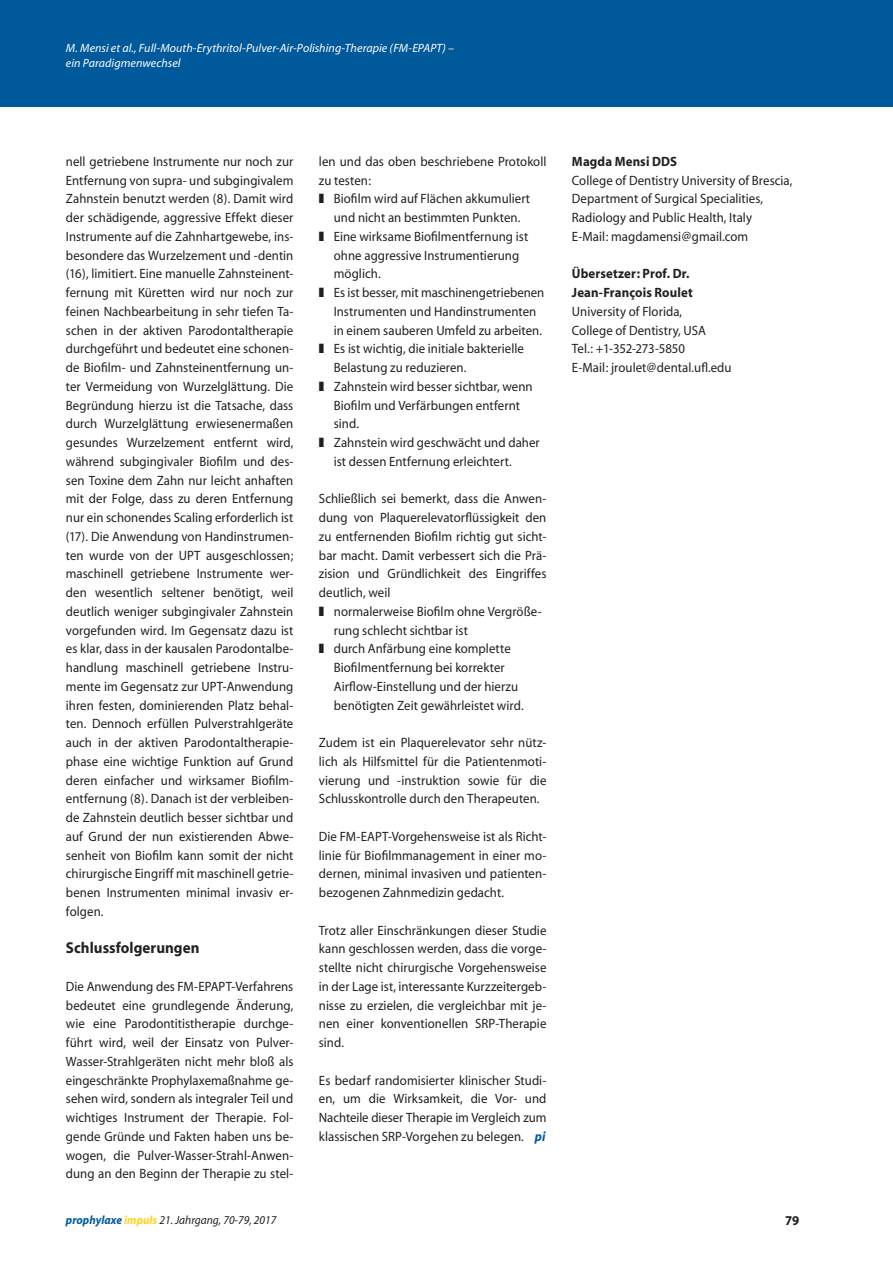
<style>
.page{position:relative;width:893px;height:1263px;background:#fff}
.page>*{position:absolute;margin:0;border:0;box-sizing:border-box;transform-origin:0 0}
.t1{font:700 15.75px "Myriad";letter-spacing:.005em;color:#231f20;scale:.95 1}
.t2{font:13.5px/18.8px "Myriad";letter-spacing:.005em;color:#231f20;text-align:justify;scale:.95 1}
.t3{font:700 13.5px/18.8px "Myriad";letter-spacing:.01em;color:#231f20;scale:.95 1}
.t4{font:italic 12px/14.4px "Myriad";letter-spacing:.005em;color:#fff}
.t5{font:italic 12px "Myriad";color:#231f20;scale:.95 1}
.s1{font-weight:700;font-style:italic;color:#00599b}
.s2{font-weight:700;color:#00599b}
.s3{font-weight:700;color:#fed41d}
</style>
<div class="page">
<div style="left:0;top:0;width:893px;height:106px;background:#00599b"></div>
<p class="t4" style="left:66px;top:42px;width:390px">M. Mensi et al., Full-Mouth-Erythritol-Pulver-Air-Polishing-Therapie (FM-EPAPT) – ein Paradigmenwechsel</p>
<p class="t2" style="left:66px;top:153px;width:241px">nell getriebene Instrumente nur noch zur Entfernung von supra- und subgingivalem Zahnstein benutzt werden (8). Damit wird der schädigende, aggressive Effekt dieser Instrumente auf die Zahnhartgewebe, ins&shy;besondere das Wurzelzement und -dentin (16), limitiert. Eine manuelle Zahnsteinent&shy;fernung mit Küretten wird nur noch zur feinen Nachbearbeitung in sehr tiefen Ta&shy;schen in der aktiven Parodontaltherapie durchgeführt und bedeutet eine schonen&shy;de Biofilm- und Zahnsteinentfernung un&shy;ter Vermeidung von Wurzelglättung. Die Begründung hierzu ist die Tatsache, dass durch Wurzelglättung erwiesenermaßen gesundes Wurzelzement entfernt wird, während subgingivaler Biofilm und des&shy;sen Toxine dem Zahn nur leicht anhaften mit der Folge, dass zu deren Entfernung nur ein schonendes Scaling erforderlich ist (17). Die Anwendung von Handinstrumen&shy;ten wurde von der UPT ausgeschlossen; maschinell getriebene Instrumente wer&shy;den wesentlich seltener benötigt, weil deutlich weniger subgingivaler Zahnstein vorgefunden wird. Im Gegensatz dazu ist es klar, dass in der kausalen Parodontalbe&shy;handlung maschinell getriebene Instru&shy;mente im Gegensatz zur UPT-Anwendung ihren festen, dominierenden Platz behal&shy;ten. Dennoch erfüllen Pulverstrahlgeräte auch in der aktiven Parodontaltherapie&shy;phase eine wichtige Funktion auf Grund deren einfacher und wirksamer Biofilm&shy;entfernung (8). Danach ist der verbleiben&shy;de Zahnstein deutlich besser sichtbar und auf Grund der nun existierenden Abwe&shy;senheit von Biofilm kann somit der nicht chirurgische Eingriff mit maschinell getrie&shy;benen Instrumenten minimal invasiv er&shy;folgen.</p>
<p class="t1" style="left:66px;top:940px;width:142px">Schlussfolgerungen</p>
<p class="t2" style="left:66px;top:978px;width:241px">Die Anwendung des FM-EPAPT-Verfahrens bedeutet eine grundlegende Änderung, wie eine Parodontitistherapie durchge&shy;führt wird, weil der Einsatz von Pulver-Wasser-Strahlgeräten nicht mehr bloß als eingeschränkte Prophylaxemaßnahme ge&shy;sehen wird, sondern als integraler Teil und wichtiges Instrument der Therapie. Fol&shy;gende Gründe und Fakten haben uns be&shy;wogen, die Pulver-Wasser-Strahl-Anwen&shy;dung an den Beginn der Therapie zu stel-</p>
<p class="t2" style="left:319px;top:153px;width:241px">len und das oben beschriebene Protokoll</p>
<p class="t2" style="left:319px;top:171px;width:56px">zu testen:</p>
<p class="t2" style="left:319px;top:190px;width:224px">❚ Biofilm wird auf Flächen akkumuliert</p>
<p class="t2" style="left:334px;top:209px;width:198px">und nicht an bestimmten Punkten.</p>
<p class="t2" style="left:319px;top:228px;width:222px">❚ Eine wirksame Biofilmentfernung ist</p>
<p class="t2" style="left:334px;top:246px;width:197px">ohne aggressive Instrumentierung</p>
<p class="t2" style="left:334px;top:265px;width:51px">möglich.</p>
<p class="t2" style="left:319px;top:284px;width:239px">❚ Es ist besser, mit maschinengetriebenen</p>
<p class="t2" style="left:334px;top:303px;width:215px">Instrumenten und Handinstrumenten</p>
<p class="t2" style="left:334px;top:321px;width:221px">in einem sauberen Umfeld zu arbeiten.</p>
<p class="t2" style="left:319px;top:340px;width:217px">❚ Es ist wichtig, die initiale bakterielle</p>
<p class="t2" style="left:334px;top:359px;width:141px">Belastung zu reduzieren.</p>
<p class="t2" style="left:319px;top:378px;width:226px">❚ Zahnstein wird besser sichtbar, wenn</p>
<p class="t2" style="left:334px;top:396px;width:198px">Biofilm und Verfärbungen entfernt</p>
<p class="t2" style="left:334px;top:415px;width:28px">sind.</p>
<p class="t2" style="left:319px;top:434px;width:234px">❚ Zahnstein wird geschwächt und daher</p>
<p class="t2" style="left:334px;top:453px;width:189px">ist dessen Entfernung erleichtert.</p>
<p class="t2" style="left:319px;top:490px;width:241px">Schließlich sei bemerkt, dass die Anwen-</p>
<p class="t2" style="left:319px;top:509px;width:241px">dung von Plaquerelevatorflüssigkeit den</p>
<p class="t2" style="left:319px;top:528px;width:241px">zu entfernenden Biofilm richtig gut sicht-</p>
<p class="t2" style="left:319px;top:546px;width:240px">bar macht. Damit verbessert sich die Prä-</p>
<p class="t2" style="left:319px;top:565px;width:241px">zision und Gründlichkeit des Eingriffes</p>
<p class="t2" style="left:319px;top:584px;width:77px">deutlich, weil</p>
<p class="t2" style="left:319px;top:603px;width:236px">❚ normalerweise Biofilm ohne Vergröße-</p>
<p class="t2" style="left:334px;top:621px;width:143px">rung schlecht sichtbar ist</p>
<p class="t2" style="left:319px;top:640px;width:203px">❚ durch Anfärbung eine komplette</p>
<p class="t2" style="left:334px;top:659px;width:181px">Biofilmentfernung bei korrekter</p>
<p class="t2" style="left:334px;top:678px;width:196px">Airflow-Einstellung und der hierzu</p>
<p class="t2" style="left:334px;top:696px;width:201px">benötigten Zeit gewährleistet wird.</p>
<p class="t2" style="left:319px;top:734px;width:241px">Zudem ist ein Plaquerelevator sehr nütz&shy;lich als Hilfsmittel für die Patientenmoti&shy;vierung und -instruktion sowie für die Schlusskontrolle durch den Therapeuten.</p>
<p class="t2" style="left:319px;top:828px;width:241px">Die FM-EAPT-Vorgehensweise ist als Richt&shy;linie für Biofilmmanagement in einer mo&shy;dernen, minimal invasiven und patienten&shy;bezogenen Zahnmedizin gedacht.</p>
<p class="t2" style="left:319px;top:921px;width:241px">Trotz aller Einschränkungen dieser Studie kann geschlossen werden, dass die vorge&shy;stellte nicht chirurgische Vorgehensweise in der Lage ist, interessante Kurzzeitergeb&shy;nisse zu erzielen, die vergleichbar mit je&shy;nen einer konventionellen SRP-Therapie sind.</p>
<p class="t2" style="left:319px;top:1071px;width:241px">Es bedarf randomisierter klinischer Studi&shy;en, um die Wirksamkeit, die Vor- und Nachteile dieser Therapie im Vergleich zum klassischen SRP-Vorgehen zu belegen. <span class="s1">pi</span></p>
<p class="t3" style="left:572px;top:152px;width:112px">Magda Mensi DDS</p>
<p class="t2" style="left:572px;top:171px;width:234px;text-align:left">College of Dentistry University of Brescia, Department of Surgical Specialities, Radiology and Public Health, Italy<br>E-Mail: magdamensi@gmail.com</p>
<p class="t3" style="left:572px;top:265px;width:129px">Übersetzer: Prof. Dr.<br>Jean-François Roulet</p>
<p class="t2" style="left:572px;top:303px;width:170px;text-align:left">University of Florida,<br>College of Dentistry, USA<br>Tel.: +1-352-273-5850<br>E-Mail: jroulet@dental.ufl.edu</p>
<p class="t5" style="left:66px;top:1214px;width:223px"><span class="s2">prophylaxe</span> <span class="s3">impuls</span> 21. Jahrgang, 70-79, 2017</p>
<p class="t3" style="left:785px;top:1212px;width:16px">79</p>
</div>
